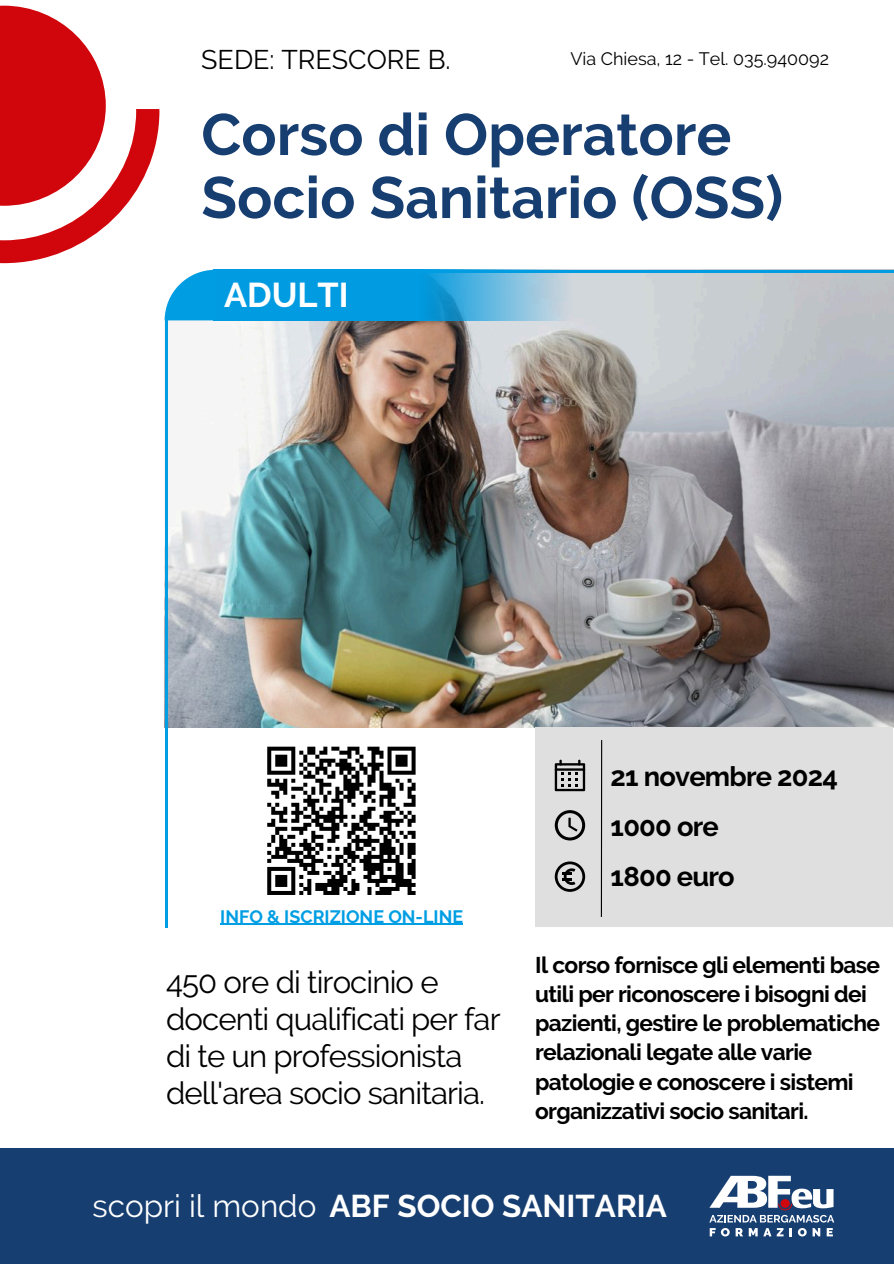
<style>
.page{position:relative;width:894px;height:1264px;background:#fff}
.page>*{position:absolute;margin:0;border:0;box-sizing:border-box;transform-origin:0 0}
.t1{font:700 58.2px/63px "Raleway";color:#173e71}
.t2{font:700 34.35px "Raleway";color:#fff}
.t3{font:700 31.35px "Raleway";color:#fff}
.t4{font:31.05px/37px "Raleway";letter-spacing:-.03em;color:#000}
.t5{font:700 27.3px "Raleway";letter-spacing:-.03em;color:#000}
.t6{font:26.85px "Raleway";color:#000}
.t7{font:700 24.3px "Raleway";letter-spacing:-.03em;color:#000}
.t8{font:700 22.65px/29.2px "Raleway";letter-spacing:-.03em;color:#000}
.t9{font:18px "Raleway";color:#000}
.t10{font:700 17.85px "Raleway";color:#009ee3}
.s1{font-weight:400}
</style>
<div class="page">
<svg style="left:0;top:6px;width:159px;height:257px"></svg>
<img style="left:167px;top:272px;width:725px;height:456px">
<img style="left:215px;top:270px;width:368px;height:50px">
<svg style="left:165px;top:270px;width:50px;height:50px"></svg>
<hr style="left:165px;top:320px;width:2px;height:607px;background:#009de2">
<hr style="left:246px;top:270px;width:647px;height:2px;background:#009de2">
<div style="left:0;top:1148px;width:893px;height:115px;background:#173e71"></div>
<svg style="left:709px;top:1175px;width:125px;height:61px"></svg>
<svg style="left:267px;top:746px;width:149px;height:149px"></svg>
<hr style="left:220px;top:923px;width:243px;height:1px;background:#009ee3">
<div style="left:535px;top:727px;width:357px;height:200px;background:#dfdfdf"></div>
<hr style="left:600px;top:740px;width:2px;height:176px;background:#000">
<svg style="left:554px;top:759px;width:31px;height:32px"></svg>
<svg style="left:554px;top:810px;width:31px;height:30px"></svg>
<svg style="left:554px;top:861px;width:31px;height:30px"></svg>
<h2 class="t6" style="left:201px;top:44px;width:251px">SEDE: TRESCORE B.</h2>
<p class="t9" style="left:570px;top:48px;width:260px">Via Chiesa, 12 - Tel. 035.940092</p>
<p class="t1" style="left:201px;top:103px;width:583px">Corso di Operatore<br>Socio Sanitario (OSS)</p>
<p class="t2" style="left:224px;top:274px;width:126px">ADULTI</p>
<p class="t10" style="left:220px;top:905px;width:244px">INFO &amp; ISCRIZIONE ON-LINE</p>
<h5 class="t4" style="left:166px;top:963px;width:336px">450 ore di tirocinio e docenti qualificati per far di te un professionista dell'area socio sanitaria.</h5>
<h6 class="t5" style="left:610px;top:759px;width:229px">21 novembre 2024</h6>
<h5 class="t5" style="left:610px;top:810px;width:110px">1000 ore</h5>
<h6 class="t5" style="left:610px;top:860px;width:125px">1800 euro</h6>
<p class="t7" style="left:629px;top:773px;width:162px">2 ottobre 2023</p>
<p class="t7" style="left:629px;top:813px;width:98px">1000 ore</p>
<h5 class="t7" style="left:629px;top:851px;width:112px">1800 euro</h5>
<h6 class="t8" style="left:535px;top:950px;width:346px">Il corso fornisce gli elementi base utili per riconoscere i bisogni dei pazienti, gestire le problematiche relazionali legate alle varie patologie e conoscere i sistemi organizzativi socio sanitari.</h6>
<h1 class="t3" style="left:93px;top:1187px;width:575px"><span class="s1">scopri il mondo</span> ABF SOCIO SANITARIA</h1>
</div>
